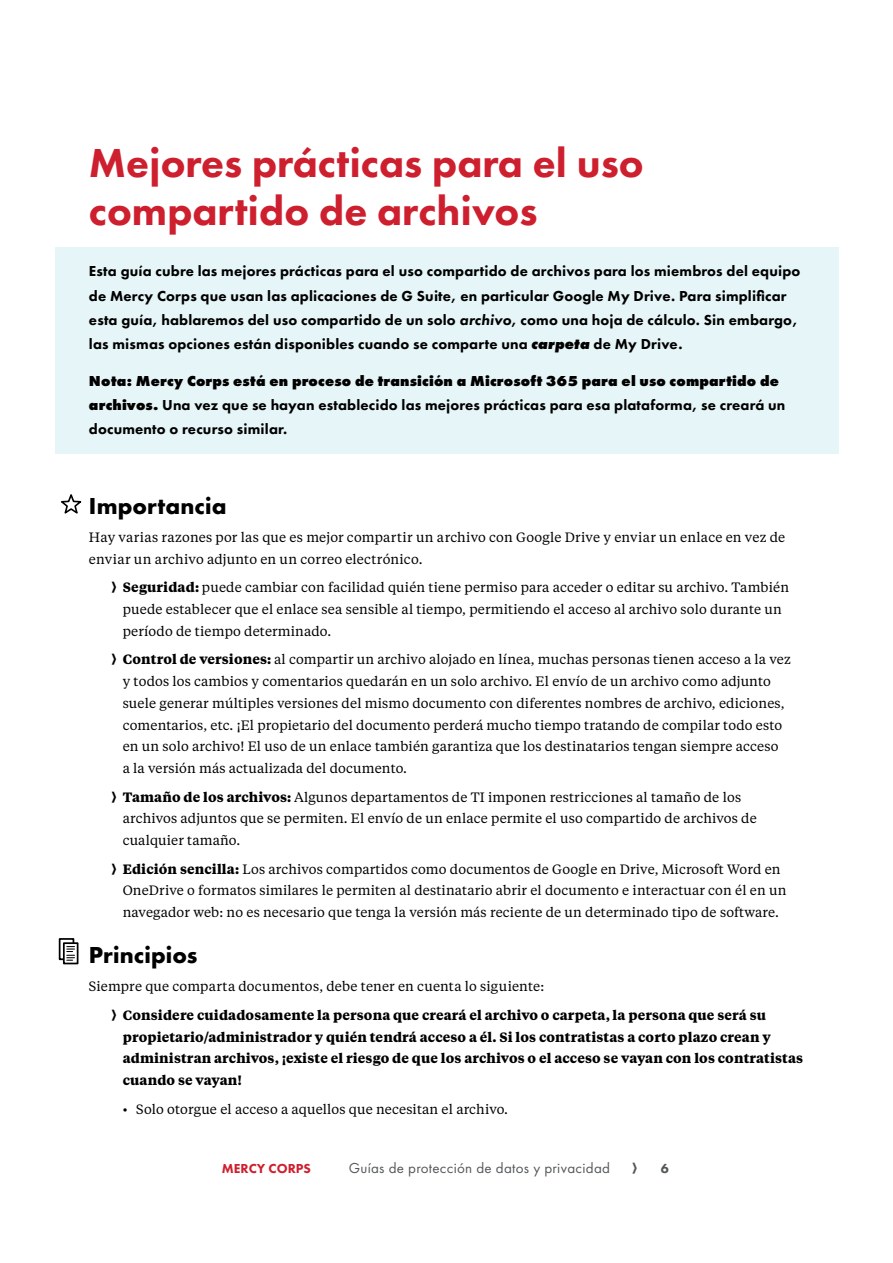
<style>
.page{position:relative;width:893px;height:1263px;background:#fff}
.page>*{position:absolute;margin:0;border:0;box-sizing:border-box;transform-origin:0 0}
.t1{font:800 42px/48px "Futura PT";color:#ce1f2e}
.t2{font:700 24px "Futura PT";letter-spacing:.005em;color:#000}
.t3{font:800 15px/24px "Futura PT";letter-spacing:.01em;color:#000}
.t4{font:15px "Futura PT";letter-spacing:.02em;color:#54575a}
.t5{font:13.5px/21.8px "Tiempos Text";letter-spacing:.01em;color:#000}
.t6{font:700 13.5px/21.8px "Tiempos Text";letter-spacing:.01em;color:#000}
.t7{font:800 13.5px "Futura PT";color:#ce202f}
.t8{font:800 13.5px "Futura PT";color:#54575a}
.s1{font-style:italic}
.s2{font-style:inherit}
.s3{font-weight:700}
</style>
<div class="page">
<div style="left:55px;top:248px;width:783px;height:206px;background:#e6f5f7"></div>
<svg style="left:61px;top:494px;width:21px;height:20px"></svg>
<div style="left:59px;top:938px;width:15px;height:22px;border:2px solid #000"></div>
<svg style="left:63px;top:942px;width:15px;height:22px"></svg>
<svg style="left:67px;top:946px;width:7px;height:15px"></svg>
<h1 class="t1" style="left:89px;top:139px;width:556px">Mejores prácticas para el uso compartido de archivos</h1>
<p class="t3" style="left:89px;top:259px;width:713px">Esta guía cubre las mejores prácticas para el uso compartido de archivos para los miembros del equipo de Mercy Corps que usan las aplicaciones de G Suite, en particular Google My Drive. Para simplificar esta guía, hablaremos del uso compartido de un solo <span class="s1">archivo</span>, como una hoja de cálculo. Sin embargo, las mismas opciones están disponibles cuando se comparte una <span class="s1">carpeta</span> de My Drive.</p>
<p class="t3" style="left:89px;top:369px;width:698px"><span class="s2">Nota: Mercy Corps está en proceso de transición a Microsoft 365 para el uso compartido de archivos.</span> Una vez que se hayan establecido las mejores prácticas para esa plataforma, se creará un documento o recurso similar.</p>
<h2 class="t2" style="left:89px;top:490px;width:139px">Importancia</h2>
<p class="t5" style="left:89px;top:526px;width:698px">Hay varias razones por las que es mejor compartir un archivo con Google Drive y enviar un enlace en vez de enviar un archivo adjunto en un correo electrónico.</p>
<p class="t5" style="left:123px;top:576px;width:668px"><span class="s3">Seguridad:</span> puede cambiar con facilidad quién tiene permiso para acceder o editar su archivo. También puede establecer que el enlace sea sensible al tiempo, permitiendo el acceso al archivo solo durante un período de tiempo determinado.</p>
<p class="t5" style="left:123px;top:648px;width:670px"><span class="s3">Control de versiones:</span> al compartir un archivo alojado en línea, muchas personas tienen acceso a la vez y todos los cambios y comentarios quedarán en un solo archivo. El envío de un archivo como adjunto suele generar múltiples versiones del mismo documento con diferentes nombres de archivo, ediciones, comentarios, etc. ¡El propietario del documento perderá mucho tiempo tratando de compilar todo esto en un solo archivo! El uso de un enlace también garantiza que los destinatarios tengan siempre acceso<br>a la versión más actualizada del documento.</p>
<p class="t5" style="left:123px;top:785px;width:636px"><span class="s3">Tamaño de los archivos:</span> Algunos departamentos de TI imponen restricciones al tamaño de los archivos adjuntos que se permiten. El envío de un enlace permite el uso compartido de archivos de cualquier tamaño.</p>
<p class="t5" style="left:123px;top:857px;width:665px"><span class="s3">Edición sencilla:</span> Los archivos compartidos como documentos de Google en Drive, Microsoft Word en<br>OneDrive o formatos similares le permiten al destinatario abrir el documento e interactuar con él en un navegador web: no es necesario que tenga la versión más reciente de un determinado tipo de software.</p>
<h2 class="t2" style="left:89px;top:939px;width:110px">Principios</h2>
<p class="t5" style="left:89px;top:975px;width:457px">Siempre que comparta documentos, debe tener en cuenta lo siguiente:</p>
<p class="t6" style="left:123px;top:1003px;width:682px">Considere cuidadosamente la persona que creará el archivo o carpeta, la persona que será su propietario/administrador y quién tendrá acceso a él. Si los contratistas a corto plazo crean y administran archivos, ¡existe el riesgo de que los archivos o el acceso se vayan con los contratistas cuando se vayan!</p>
<p class="t5" style="left:123px;top:1097px;width:387px">• Solo otorgue el acceso a aquellos que necesitan el archivo.</p>
<p class="t7" style="left:222px;top:1160px;width:91px">MERCY CORPS</p>
<p class="t4" style="left:349px;top:1159px;width:263px">Guías de protección de datos y privacidad</p>
<p class="t8" style="left:661px;top:1160px;width:10px">6</p>
</div>
